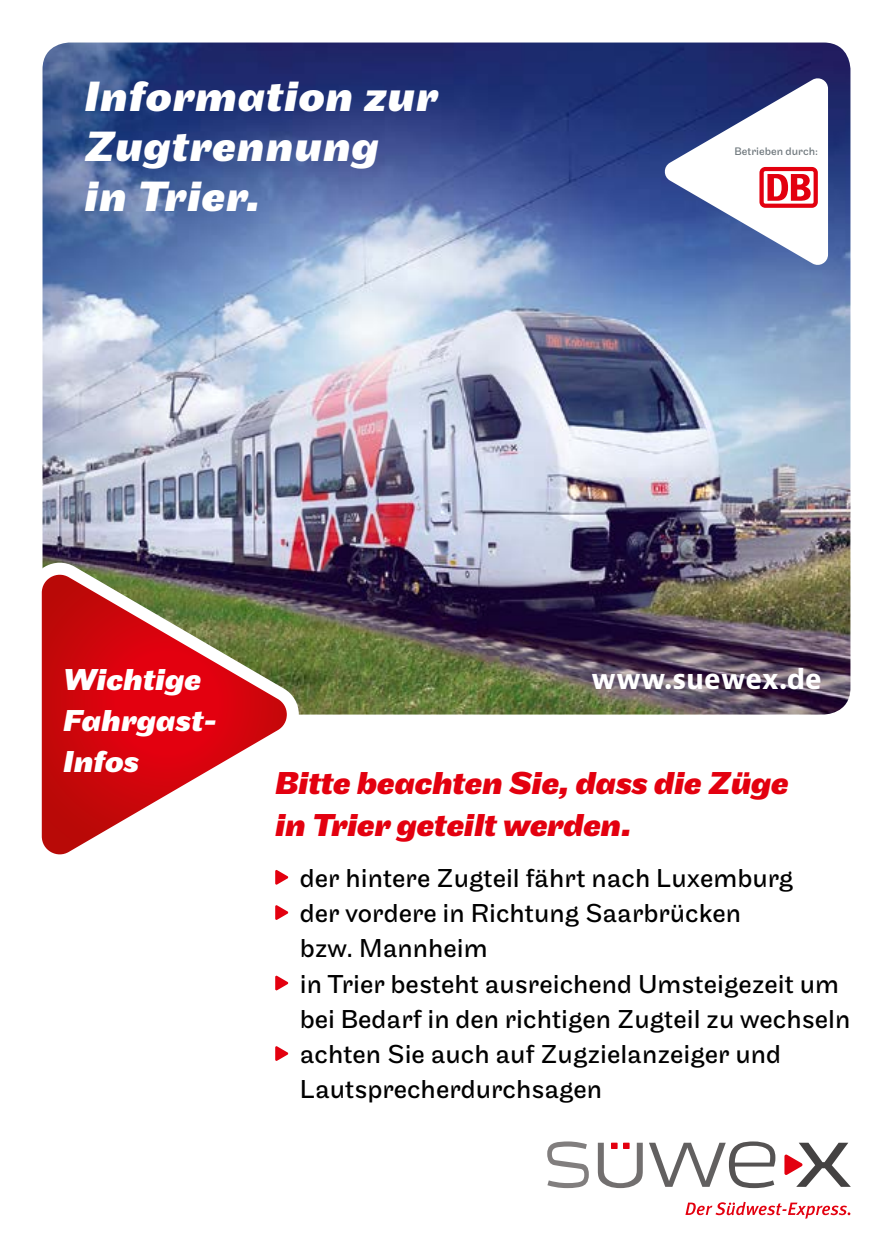
<style>
.page{position:relative;width:893px;height:1259px;background:#fff}
.page>*{position:absolute;margin:0;border:0;box-sizing:border-box;transform-origin:0 0}
.t1{font:italic 700 44.1px/49.8px "Maple";letter-spacing:.02em;color:#fff}
.t2{font:italic 700 33px/41.4px "Maple";letter-spacing:-.01em;color:#e3000f}
.t3{font:italic 700 31.5px/40.5px "Maple";color:#fff}
.t4{font:27px/35.1px "Maple";color:#000}
.t5{font:700 27px "Bernina Sans";letter-spacing:-.005em;color:#fff}
.t6{font:11.4px "Maple";color:#6c757a}
</style>
<div class="page">
<img style="left:43px;top:43px;width:807px;height:671px">
<svg style="left:41px;top:551px;width:264px;height:327px"></svg>
<svg style="left:275px;top:869px;width:13px;height:16px"></svg>
<svg style="left:275px;top:905px;width:13px;height:15px"></svg>
<svg style="left:275px;top:975px;width:13px;height:15px"></svg>
<svg style="left:275px;top:1046px;width:13px;height:15px"></svg>
<svg style="left:649px;top:1141px;width:126px;height:47px"></svg>
<svg style="left:598px;top:1142px;width:45px;height:46px"></svg>
<svg style="left:547px;top:1141px;width:42px;height:47px"></svg>
<svg style="left:784px;top:1142px;width:66px;height:44px"></svg>
<div style="left:623px;top:1142px;width:7px;height:7px;background:#e3000f"></div>
<div style="left:611px;top:1142px;width:7px;height:7px;background:#e3000f"></div>
<svg style="left:685px;top:1201px;width:165px;height:17px"></svg>
<svg style="left:663px;top:76px;width:165px;height:191px"></svg>
<h1 class="t1" style="left:84px;top:72px;width:355px">Information zur<br>Zugtrennung<br>in Trier.</h1>
<p class="t6" style="left:735px;top:145px;width:85px">Betrieben durch:</p>
<p class="t3" style="left:63px;top:660px;width:155px">Wichtige<br>Fahrgast-<br>Infos</p>
<p class="t5" style="left:591px;top:661px;width:232px">www.suewex.de</p>
<p class="t2" style="left:275px;top:763px;width:515px">Bitte beachten Sie, dass die Züge in Trier geteilt werden.</p>
<p class="t4" style="left:300px;top:861px;width:552px">der hintere Zugteil fährt nach Luxemburg<br>der vordere in Richtung Saarbrücken<br>bzw. Mannheim<br>in Trier besteht ausreichend Umsteigezeit um bei Bedarf in den richtigen Zugteil zu wechseln achten Sie auch auf Zugzielanzeiger und Lautsprecherdurchsagen</p>
</div>
